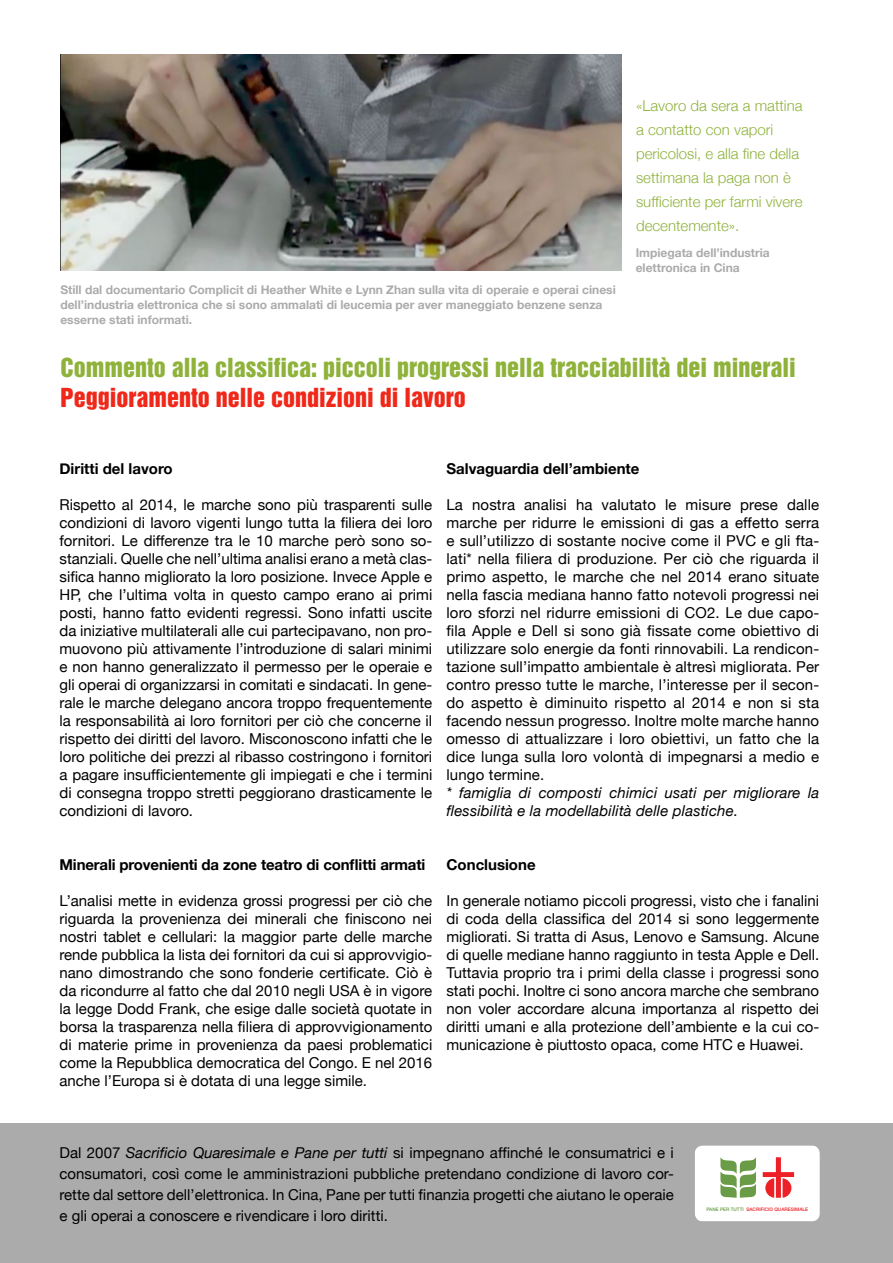
<style>
.page{position:relative;width:893px;height:1263px;background:#fff}
.page>*{position:absolute;margin:0;border:0;box-sizing:border-box;transform-origin:0 0}
.t1{font:24px "Helvetica Inserat";color:#8fb23b}
.t2{font:24px "Helvetica Inserat";color:#ef281a}
.t3{font:15px/18px "Helvetica Neue";color:#000;text-align:justify}
.t4{font:300 15px/24px "Helvetica Neue";color:#8fb23b}
.t5{font:700 15px "Helvetica Neue";color:#000}
.t6{font:italic 15px/18px "Helvetica Neue";letter-spacing:.01em;color:#000}
.t7{font:700 12px/15px "Helvetica Neue";color:#ababab}
.t8{font:500 4.8px "Helvetica Neue";color:#ec2026}
.s1{font-style:italic}
.s2{color:#6a9c47}
</style>
<div class="page">
<img style="left:60px;top:54px;width:562px;height:217px">
<div style="left:0;top:1124px;width:893px;height:139px;background:#ababab"></div>
<svg style="left:695px;top:1145px;width:125px;height:76px;background:#ede5dd"></svg>
<p class="t4" style="left:636px;top:94px;width:168px">«Lavoro da sera a mattina a contatto con vapori pericolosi, e alla fine della settimana la paga non è sufficiente per farmi vivere decentemente».</p>
<p class="t7" style="left:636px;top:245px;width:136px">Impiegata dell’industria elettronica in Cina</p>
<p class="t7" style="left:60px;top:282px;width:557px">Still dal documentario Complicit di Heather White e Lynn Zhan sulla vita di operaie e operai cinesi dell’industria elettronica che si sono ammalati di leucemia per aver maneggiato benzene senza esserne stati informati.</p>
<h1 class="t1" style="left:60px;top:354px;width:737px">Commento alla classifica: piccoli progressi nella tracciabilità dei minerali</h1>
<h1 class="t2" style="left:60px;top:384px;width:407px">Peggioramento nelle condizioni di lavoro</h1>
<p class="t5" style="left:60px;top:459px;width:115px">Diritti del lavoro</p>
<p class="t3" style="left:60px;top:495px;width:374px">Rispetto al 2014, le marche sono più trasparenti sulle condizioni di lavoro vigenti lungo tutta la filiera dei loro fornitori. Le differenze tra le 10 marche però sono so&shy;stanziali. Quelle che nell’ultima analisi erano a metà clas&shy;sifica hanno migliorato la loro posizione. Invece Apple e HP, che l’ultima volta in questo campo erano ai primi posti, hanno fatto evidenti regressi. Sono infatti uscite da iniziative multilaterali alle cui partecipavano, non pro&shy;muovono più attivamente l’introduzione di salari minimi e non hanno generalizzato il permesso per le operaie e gli operai di organizzarsi in comitati e sindacati. In gene&shy;rale le marche delegano ancora troppo frequentemente la responsabilità ai loro fornitori per ciò che concerne il rispetto dei diritti del lavoro. Misconoscono infatti che le loro politiche dei prezzi al ribasso costringono i fornitori a pagare insufficientemente gli impiegati e che i termini di consegna troppo stretti peggiorano drasticamente le condizioni di lavoro.</p>
<p class="t5" style="left:60px;top:855px;width:367px">Minerali provenienti da zone teatro di conflitti armati</p>
<p class="t3" style="left:60px;top:891px;width:374px">L’analisi mette in evidenza grossi progressi per ciò che riguarda la provenienza dei minerali che finiscono nei nostri tablet e cellulari: la maggior parte delle marche rende pubblica la lista dei fornitori da cui si approvvigio&shy;nano dimostrando che sono fonderie certificate. Ciò è da ricondurre al fatto che dal 2010 negli USA è in vigore la legge Dodd Frank, che esige dalle società quotate in borsa la trasparenza nella filiera di approvvigionamento di materie prime in provenienza da paesi problematici come la Repubblica democratica del Congo. E nel 2016 anche l’Europa si è dotata di una legge simile.</p>
<p class="t5" style="left:446px;top:459px;width:194px">Salvaguardia dell’ambiente</p>
<p class="t3" style="left:446px;top:495px;width:374px">La nostra analisi ha valutato le misure prese dalle marche per ridurre le emissioni di gas a effetto serra e sull’utilizzo di sostante nocive come il PVC e gli fta&shy;lati* nella filiera di produzione. Per ciò che riguarda il primo aspetto, le marche che nel 2014 erano situate nella fascia mediana hanno fatto notevoli progressi nei loro sforzi nel ridurre emissioni di CO2. Le due capo&shy;fila Apple e Dell si sono già fissate come obiettivo di utilizzare solo energie da fonti rinnovabili. La rendicon&shy;tazione sull’impatto ambientale è altresì migliorata. Per contro presso tutte le marche, l’interesse per il secon&shy;do aspetto è diminuito rispetto al 2014 e non si sta facendo nessun progresso. Inoltre molte marche hanno omesso di attualizzare i loro obiettivi, un fatto che la dice lunga sulla loro volontà di impegnarsi a medio e lungo termine.</p>
<p class="t6" style="left:446px;top:783px;width:374px">* famiglia di composti chimici usati per migliorare la flessibilità e la modellabilità delle plastiche.</p>
<p class="t5" style="left:446px;top:855px;width:91px">Conclusione</p>
<p class="t3" style="left:446px;top:891px;width:374px">In generale notiamo piccoli progressi, visto che i fanalini di coda della classifica del 2014 si sono leggermente migliorati. Si tratta di Asus, Lenovo e Samsung. Alcune di quelle mediane hanno raggiunto in testa Apple e Dell.<br>Tuttavia proprio tra i primi della classe i progressi sono stati pochi. Inoltre ci sono ancora marche che sembrano non voler accordare alcuna importanza al rispetto dei diritti umani e alla protezione dell’ambiente e la cui co&shy;municazione è piuttosto opaca, come HTC e Huawei.</p>
<p class="t3" style="left:60px;top:1142px;width:616px;line-height:21px">Dal 2007 <span class="s1">Sacrificio Quaresimale e Pane per tutti</span> si impegnano affinché le consumatrici e i consumatori, così come le amministrazioni pubbliche pretendano condizione di lavoro cor&shy;rette dal settore dell’elettronica. In Cina, Pane per tutti finanzia progetti che aiutano le operaie e gli operai a conoscere e rivendicare i loro diritti.</p>
<p class="t8" style="left:706px;top:1205px;width:103px"><span class="s2">PANE PER TUTTI</span> SACRIFICIO QUARESIMALE</p>
</div>
